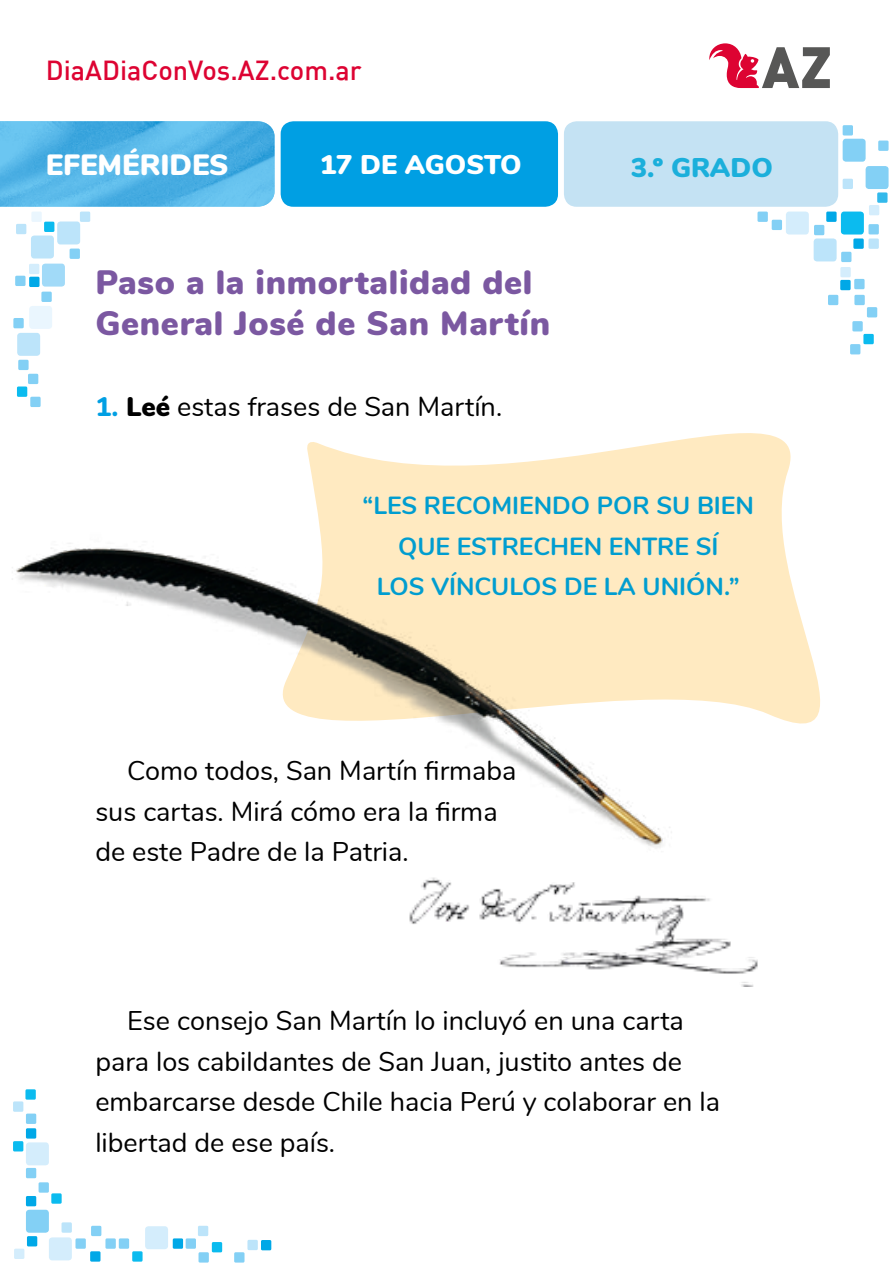
<style>
.page{position:relative;width:893px;height:1276px;background:#fff}
.page>*{position:absolute;margin:0;border:0;box-sizing:border-box;transform-origin:0 0}
.t1{font:900 33.75px/40.5px "Nunito";letter-spacing:.02em;color:#7b58a1}
.t2{font:900 29.25px "Nunito";color:#fff}
.t3{font:27px/40.5px "Nunito";color:#000}
.t4{font:500 27px "DIN";color:#dd0332}
.t5{font:900 27px "Nunito";color:#fff}
.t6{font:900 27px "Nunito";color:#1bafdb}
.t7{font:700 24.75px/40.5px "Nunito";color:#009dd0;text-align:center}
.s1{font-weight:800;color:#009fe3}
.s2{font-weight:900}
</style>
<div class="page">
<div style="left:145px;top:1226px;width:23px;height:23px;background:#d4edfc;border-radius:3px"></div>
<div style="left:90px;top:1251px;width:10px;height:10px;background:#00a8e7"></div>
<div style="left:75px;top:1238px;width:11px;height:10px;background:#83d0f5"></div>
<div style="left:105px;top:1238px;width:11px;height:10px;background:#83d0f5"></div>
<div style="left:119px;top:1238px;width:10px;height:10px;background:#83d0f5"></div>
<div style="left:132px;top:1251px;width:11px;height:10px;background:#0bbbef"></div>
<div style="left:186px;top:1238px;width:10px;height:10px;background:#83d0f5"></div>
<div style="left:173px;top:1238px;width:10px;height:10px;background:#00a8e7"></div>
<div style="left:261px;top:1240px;width:10px;height:10px;background:#00a8e7"></div>
<div style="left:91px;top:1225px;width:10px;height:11px;background:#83d0f5"></div>
<div style="left:198px;top:1225px;width:10px;height:11px;background:#bce4fa"></div>
<div style="left:26px;top:1209px;width:23px;height:23px;background:#83d0f5;border-radius:3px"></div>
<div style="left:49px;top:1237px;width:23px;height:23px;background:#d4edfc;border-radius:3px"></div>
<div style="left:26px;top:1142px;width:23px;height:23px;background:#d4edfc;border-radius:3px"></div>
<div style="left:26px;top:1196px;width:10px;height:10px;background:#00a8e7"></div>
<div style="left:26px;top:1168px;width:10px;height:10px;background:#83d0f5"></div>
<div style="left:62px;top:1222px;width:10px;height:10px;background:#bce4fa"></div>
<div style="left:27px;top:1236px;width:10px;height:10px;background:#00a8e7"></div>
<div style="left:14px;top:1248px;width:10px;height:11px;background:#d4edfc"></div>
<div style="left:13px;top:1141px;width:10px;height:10px;background:#0bbbef"></div>
<div style="left:26px;top:1113px;width:10px;height:11px;background:#83d0f5"></div>
<div style="left:26px;top:1128px;width:10px;height:10px;background:#00a8e7"></div>
<div style="left:51px;top:1193px;width:11px;height:10px;background:#0bbbef"></div>
<div style="left:39px;top:1182px;width:10px;height:10px;background:#83d0f5"></div>
<div style="left:814px;top:238px;width:23px;height:23px;background:#bce4fa;border-radius:3px"></div>
<div style="left:786px;top:211px;width:23px;height:23px;background:#d4edfc;border-radius:3px"></div>
<div style="left:841px;top:211px;width:23px;height:23px;background:#0bbbef;border-radius:3px"></div>
<div style="left:867px;top:307px;width:10px;height:10px;background:#83d0f5"></div>
<div style="left:854px;top:295px;width:11px;height:10px;background:#83d0f5"></div>
<div style="left:868px;top:238px;width:11px;height:11px;background:#bce4fa"></div>
<div style="left:868px;top:224px;width:11px;height:10px;background:#83d0f5"></div>
<div style="left:854px;top:279px;width:10px;height:10px;background:#83d0f5"></div>
<div style="left:828px;top:295px;width:10px;height:10px;background:#83d0f5"></div>
<div style="left:814px;top:225px;width:10px;height:10px;background:#83d0f5"></div>
<div style="left:840px;top:280px;width:11px;height:10px;background:#00a8e7"></div>
<div style="left:826px;top:211px;width:11px;height:11px;background:#00a8e7"></div>
<div style="left:840px;top:267px;width:11px;height:10px;background:#d4edfc"></div>
<div style="left:757px;top:211px;width:11px;height:11px;background:#83d0f5"></div>
<div style="left:772px;top:220px;width:10px;height:10px;background:#83d0f5"></div>
<div style="left:841px;top:252px;width:10px;height:10px;background:#83d0f5"></div>
<div style="left:853px;top:238px;width:11px;height:11px;background:#00a8e7"></div>
<div style="left:850px;top:344px;width:10px;height:10px;background:#83d0f5"></div>
<div style="left:863px;top:334px;width:11px;height:10px;background:#0bbbef"></div>
<div style="left:852px;top:321px;width:11px;height:10px;background:#83d0f5"></div>
<div style="left:57px;top:221px;width:23px;height:23px;background:#bce4fa;border-radius:3px"></div>
<div style="left:31px;top:235px;width:23px;height:23px;background:#bce4fa;border-radius:3px"></div>
<div style="left:44px;top:222px;width:10px;height:10px;background:#0bbbef"></div>
<div style="left:31px;top:211px;width:11px;height:11px;background:#eaf6fe"></div>
<div style="left:80px;top:211px;width:10px;height:11px;background:#bce4fa"></div>
<div style="left:17px;top:333px;width:23px;height:23px;background:#bce4fa;border-radius:3px"></div>
<div style="left:29px;top:306px;width:23px;height:23px;background:#eaf6fe;border-radius:3px"></div>
<div style="left:42px;top:264px;width:23px;height:22px;background:#a1daf8;border-radius:3px"></div>
<div style="left:18px;top:360px;width:11px;height:10px;background:#83d0f5"></div>
<div style="left:13px;top:318px;width:11px;height:10px;background:#83d0f5"></div>
<div style="left:16px;top:224px;width:10px;height:10px;background:#bce4fa"></div>
<div style="left:70px;top:248px;width:10px;height:11px;background:#83d0f5"></div>
<div style="left:15px;top:276px;width:11px;height:10px;background:#83d0f5"></div>
<div style="left:41px;top:292px;width:11px;height:10px;background:#83d0f5"></div>
<div style="left:29px;top:277px;width:11px;height:10px;background:#00a8e7"></div>
<div style="left:29px;top:264px;width:10px;height:10px;background:#d4edfc"></div>
<div style="left:30px;top:397px;width:11px;height:10px;background:#83d0f5"></div>
<div style="left:17px;top:386px;width:10px;height:11px;background:#0bbbef"></div>
<div style="left:28px;top:374px;width:10px;height:10px;background:#83d0f5"></div>
<div style="left:13px;top:1101px;width:10px;height:10px;background:#bce4fa"></div>
<div style="left:25px;top:1089px;width:11px;height:10px;background:#0bbbef"></div>
<div style="left:247px;top:1239px;width:11px;height:11px;background:#bce4fa"></div>
<div style="left:199px;top:1252px;width:10px;height:10px;background:#83d0f5"></div>
<div style="left:234px;top:1252px;width:10px;height:10px;background:#83d0f5"></div>
<div style="left:212px;top:1242px;width:10px;height:10px;background:#0bbbef"></div>
<div style="left:866px;top:166px;width:22px;height:23px;background:#83d0f5;border-radius:3px"></div>
<div style="left:843px;top:139px;width:23px;height:23px;background:#83d0f5;border-radius:3px"></div>
<div style="left:878px;top:141px;width:10px;height:10px;background:#83d0f5"></div>
<div style="left:843px;top:179px;width:10px;height:10px;background:#bce4fa"></div>
<div style="left:877px;top:192px;width:10px;height:11px;background:#33b9eb"></div>
<div style="left:869px;top:205px;width:10px;height:10px;background:#d4edfc"></div>
<div style="left:843px;top:125px;width:10px;height:10px;background:#83d0f5"></div>
<div style="left:281px;top:121px;width:277px;height:86px;background:#009fe3;border-radius:13px"></div>
<img style="left:0;top:121px;width:275px;height:86px">
<div style="left:564px;top:121px;width:274px;height:86px;background:#c4e2f3;border-radius:13px"></div>
<svg style="left:709px;top:43px;width:121px;height:45px"></svg>
<svg style="left:307px;top:433px;width:513px;height:291px;fill:#ffeac1"></svg>
<img style="left:499px;top:932px;width:259px;height:54px">
<img style="left:12px;top:451px;width:698px;height:481px">
<p class="t4" style="left:46px;top:53px;width:317px">DiaADiaConVos.AZ.com.ar</p>
<p class="t2" style="left:46px;top:143px;width:184px">EFEMÉRIDES</p>
<p class="t5" style="left:320px;top:145px;width:203px">17 DE AGOSTO</p>
<p class="t6" style="left:631px;top:147px;width:143px">3.º GRADO</p>
<p class="t1" style="left:95px;top:260px;width:456px">Paso a la inmortalidad del<br>General José de San Martín</p>
<p class="t3" style="left:95px;top:384px;width:408px"><span class="s1">1.</span> <span class="s2">Leé</span> estas frases de San Martín.</p>
<p class="t7" style="left:362px;top:484px;width:393px">“LES RECOMIENDO POR SU BIEN<br>QUE ESTRECHEN ENTRE SÍ<br>LOS VÍNCULOS DE LA UNIÓN.”</p>
<p class="t3" style="left:95px;top:749px;width:423px;text-indent:32px">Como todos, San Martín firmaba sus cartas. Mirá cómo era la firma de este Padre de la Patria.</p>
<p class="t3" style="left:95px;top:999px;width:626px;text-indent:32px">Ese consejo San Martín lo incluyó en una carta para los cabildantes de San Juan, justito antes de embarcarse desde Chile hacia Perú y colaborar en la libertad de ese país.</p>
</div>
